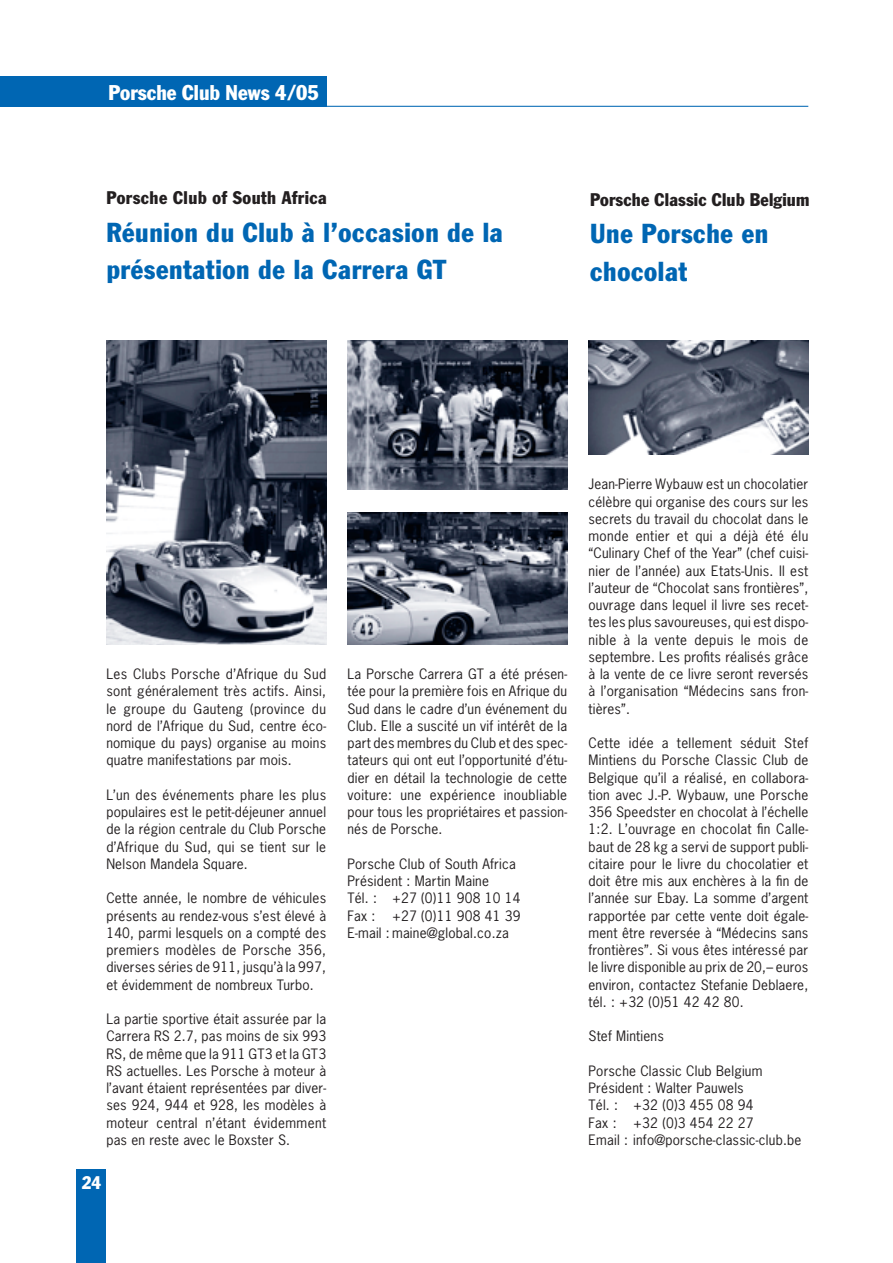
<style>
.page{position:relative;width:893px;height:1263px;background:#fff}
.page>*{position:absolute;margin:0;border:0;box-sizing:border-box;transform-origin:0 0}
.t1{font:condensed 27px/37.5px "Porsche Franklin Gothic";letter-spacing:.025em;color:#0066b3}
.t2{font:condensed 21px "Porsche Franklin Gothic";color:#fff}
.t3{font:condensed 18px "Porsche Franklin Gothic";letter-spacing:.01em;color:#231f20}
.t4{font:condensed 18px "Porsche Franklin Gothic";color:#fff}
.t5{font:13.5px/17.2px "Porsche News Gothic";letter-spacing:.015em;color:#231f20;text-align:justify}
</style>
<div class="page">
<div style="left:0;top:76px;width:326px;height:30px;background:#0066b3"></div>
<hr style="left:0;top:106px;width:808px;height:1px;background:#0066b3">
<div style="left:77px;top:1169px;width:29px;height:94px;background:#0066b3"></div>
<img style="left:106px;top:340px;width:220px;height:305px">
<img style="left:347px;top:340px;width:220px;height:149px">
<img style="left:347px;top:513px;width:220px;height:132px">
<img style="left:588px;top:340px;width:220px;height:115px">
<h2 class="t2" style="left:108px;top:85px;width:212px">Porsche Club News 4/05</h2>
<h3 class="t3" style="left:106px;top:191px;width:222px">Porsche Club of South Africa</h3>
<h1 class="t1" style="left:106px;top:216px;width:398px">Réunion du Club à l’occasion de la présentation de la Carrera GT</h1>
<h3 class="t3" style="left:590px;top:193px;width:221px">Porsche Classic Club Belgium</h3>
<h1 class="t1" style="left:590px;top:218px;width:180px">Une Porsche en chocolat</h1>
<p class="t5" style="left:106px;top:667px;width:221px">Les Clubs Porsche d’Afrique du Sud sont généralement très actifs. Ainsi, le groupe du Gauteng (province du nord de l’Afrique du Sud, centre éco&shy;nomique du pays) organise au moins quatre manifestations par mois.</p>
<p class="t5" style="left:106px;top:787px;width:221px">L’un des événements phare les plus populaires est le petit-déjeuner annuel de la région centrale du Club Porsche d’Afrique du Sud, qui se tient sur le Nelson Mandela Square.</p>
<p class="t5" style="left:106px;top:891px;width:221px">Cette année, le nombre de véhicules présents au rendez-vous s’est élevé à 140, parmi lesquels on a compté des premiers modèles de Porsche 356, diverses séries de 911, jusqu’à la 997, et évidemment de nombreux Turbo.</p>
<p class="t5" style="left:106px;top:1012px;width:221px">La partie sportive était assurée par la Carrera RS 2.7, pas moins de six 993<br>RS, de même que la 911 GT3 et la GT3<br>RS actuelles. Les Porsche à moteur à l’avant étaient représentées par diver&shy;ses 924, 944 et 928, les modèles à moteur central n’étant évidemment pas en reste avec le Boxster S.</p>
<h3 class="t4" style="left:82px;top:1176px;width:21px">24</h3>
<p class="t5" style="left:347px;top:667px;width:221px">La Porsche Carrera GT a été présen&shy;tée pour la première fois en Afrique du Sud dans le cadre d’un événement du Club. Elle a suscité un vif intérêt de la part des membres du Club et des spec&shy;tateurs qui ont eut l’opportunité d’étu&shy;dier en détail la technologie de cette voiture: une expérience inoubliable pour tous les propriétaires et passion&shy;nés de Porsche.</p>
<p class="t5" style="left:347px;top:856px;width:175px;text-align:left">Porsche Club of South Africa<br>Président : Martin Maine<br>Tél. : +27 (0)11 908 10 14<br>Fax : +27 (0)11 908 41 39<br>E-mail : maine@global.co.za</p>
<p class="t5" style="left:588px;top:477px;width:221px">Jean-Pierre Wybauw est un chocolatier célèbre qui organise des cours sur les secrets du travail du chocolat dans le monde entier et qui a déjà été élu “Culinary Chef of the Year” (chef cuisi&shy;nier de l’année) aux Etats-Unis. Il est l’auteur de “Chocolat sans frontières”, ouvrage dans lequel il livre ses recet&shy;tes les plus savoureuses, qui est dispo&shy;nible à la vente depuis le mois de septembre. Les profits réalisés grâce à la vente de ce livre seront reversés à l’organisation “Médecins sans fron&shy;tières”.</p>
<p class="t5" style="left:588px;top:736px;width:221px">Cette idée a tellement séduit Stef Mintiens du Porsche Classic Club de Belgique qu’il a réalisé, en collabora&shy;tion avec J.-P. Wybauw, une Porsche 356 Speedster en chocolat à l’échelle 1:2. L’ouvrage en chocolat fin Calle&shy;baut de 28 kg a servi de support publi&shy;citaire pour le livre du chocolatier et doit être mis aux enchères à la fin de l’année sur Ebay. La somme d’argent rapportée par cette vente doit égale&shy;ment être reversée à “Médecins sans frontières”. Si vous êtes intéressé par le livre disponible au prix de 20,– euros environ, contactez Stefanie Deblaere, tél. : +32 (0)51 42 42 80.</p>
<p class="t5" style="left:588px;top:1029px;width:77px">Stef Mintiens</p>
<p class="t5" style="left:588px;top:1063px;width:214px;text-align:left">Porsche Classic Club Belgium<br>Président : Walter Pauwels<br>Tél. : +32 (0)3 455 08 94<br>Fax : +32 (0)3 454 22 27<br>Email : info@porsche-classic-club.be</p>
</div>
